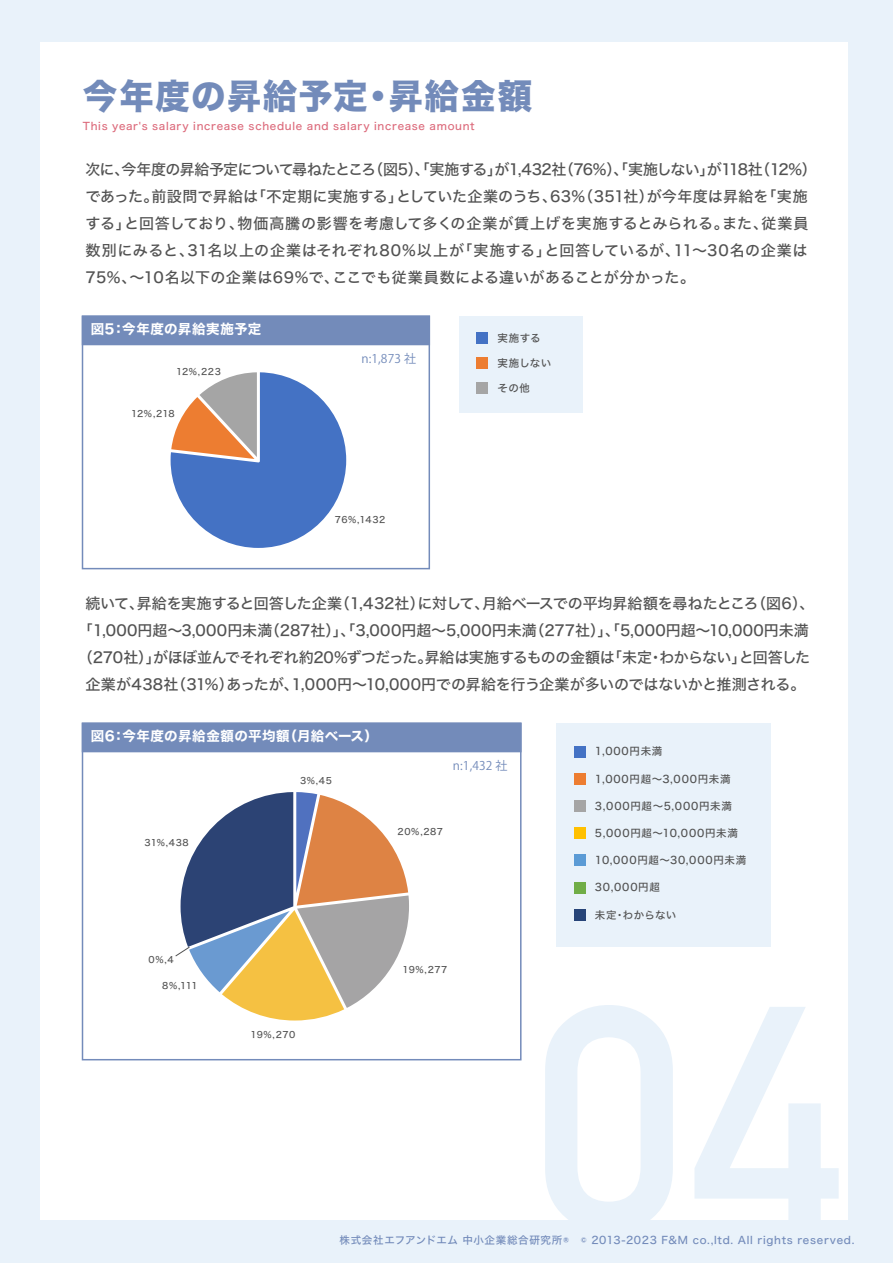
<style>
.page{position:relative;width:893px;height:1263px;background:#e9f2fa}
.page>*{position:absolute;margin:0;border:0;box-sizing:border-box;transform-origin:0 0}
.t1{font:700 316.35px "DIN Alternate";color:#e9f2fa}
.t2{font:34.5px "Hiragino Sans W8";letter-spacing:.045em;color:#738bba}
.t3{font:15px/27px "Hiragino Sans W5";color:#525252}
.t4{font:13.5px "Hiragino Sans W7";letter-spacing:.03em;color:#fff}
.t5{font:12px "Koz Go Pr 6 N";letter-spacing:.01em;color:#738bba}
.t6{font:10.5px "Hiragino Sans W5";letter-spacing:.07em;color:#525252}
.t7{font:10.5px "Hiragino Sans W5";letter-spacing:.06em;color:#738bba}
.t8{font:10.5px "Hiragino Sans W5";letter-spacing:.065em;color:#dc6a7b}
.t9{font:9px "Hiragino Sans W5";letter-spacing:.05em;color:#525252}
</style>
<div class="page">
<div style="left:40px;top:42px;width:808px;height:1177px;background:#fff"></div>
<div style="left:459px;top:316px;width:123px;height:96px;background:#e9f2fa"></div>
<div style="left:477px;top:333px;width:11px;height:11px;background:#4472c4"></div>
<div style="left:477px;top:357px;width:11px;height:12px;background:#ed7d31"></div>
<div style="left:477px;top:382px;width:11px;height:11px;background:#a5a5a5"></div>
<div style="left:82px;top:316px;width:348px;height:253px;border:2px solid #738bba"></div>
<div style="left:82px;top:316px;width:348px;height:29px;background:#738bba"></div>
<svg style="left:171px;top:372px;width:175px;height:176px"></svg>
<div style="left:556px;top:723px;width:215px;height:223px;background:#e9f2fa"></div>
<div style="left:574px;top:746px;width:11px;height:11px;background:#4472c4"></div>
<div style="left:574px;top:773px;width:11px;height:11px;background:#ed7d31"></div>
<div style="left:574px;top:800px;width:11px;height:11px;background:#a5a5a5"></div>
<div style="left:574px;top:827px;width:11px;height:12px;background:#ffc000"></div>
<div style="left:574px;top:855px;width:11px;height:11px;background:#5b9bd5"></div>
<div style="left:574px;top:882px;width:11px;height:11px;background:#70ad47"></div>
<div style="left:574px;top:909px;width:11px;height:11px;background:#264478"></div>
<div style="left:82px;top:723px;width:440px;height:337px;border:2px solid #738bba"></div>
<div style="left:82px;top:723px;width:440px;height:29px;background:#738bba"></div>
<svg style="left:175px;top:792px;width:234px;height:228px"></svg>
<h2 class="t2" style="left:83px;top:77px;width:451px">今年度の昇給予定・昇給金額</h2>
<p class="t8" style="left:83px;top:117px;width:393px">This year's salary increase schedule and salary increase amount</p>
<p class="t3" style="left:85px;top:155px;width:733px">次に、今年度の昇給予定について尋ねたところ（図5）、「実施する」が1,432社（76%）、「実施しない」が118社（12%）であった。前設問で昇給は「不定期に実施する」としていた企業のうち、63%（351社）が今年度は昇給を「実施する」と回答しており、物価高騰の影響を考慮して多くの企業が賃上げを実施するとみられる。また、従業員数別にみると、31名以上の企業はそれぞれ80%以上が「実施する」と回答しているが、11～30名の企業は75%、～10名以下の企業は69%で、ここでも従業員数による違いがあることが分かった。</p>
<p class="t4" style="left:91px;top:319px;width:172px">図5：今年度の昇給実施予定</p>
<p class="t9" style="left:176px;top:363px;width:46px">12%,223</p>
<p class="t9" style="left:131px;top:406px;width:45px">12%,218</p>
<p class="t5" style="left:361px;top:352px;width:56px">n:1,873 社</p>
<p class="t9" style="left:335px;top:511px;width:52px">76%,1432</p>
<p class="t6" style="left:497px;top:329px;width:45px">実施する</p>
<p class="t6" style="left:497px;top:353px;width:55px">実施しない</p>
<p class="t6" style="left:497px;top:378px;width:34px">その他</p>
<p class="t3" style="left:78px;top:589px;width:738px;text-align:center">続いて、昇給を実施すると回答した企業（1,432社）に対して、月給ベースでの平均昇給額を尋ねたところ（図6）、「1,000円超～3,000円未満（287社）」、「3,000円超～5,000円未満（277社）」、「5,000円超～10,000円未満（270社）」がほぼ並んでそれぞれ約20%ずつだった。昇給は実施するものの金額は「未定・わからない」と回答した企業が438社（31%）あったが、1,000円～10,000円での昇給を行う企業が多いのではないかと推測される。</p>
<p class="t4" style="left:91px;top:726px;width:289px">図6：今年度の昇給金額の平均額（月給ベース）</p>
<p class="t9" style="left:144px;top:834px;width:46px">31%,438</p>
<p class="t9" style="left:300px;top:772px;width:33px">3%,45</p>
<p class="t5" style="left:453px;top:759px;width:56px">n:1,432 社</p>
<p class="t9" style="left:398px;top:823px;width:47px">20%,287</p>
<p class="t9" style="left:149px;top:951px;width:27px">0%,4</p>
<p class="t9" style="left:162px;top:978px;width:37px">8%,111</p>
<p class="t9" style="left:403px;top:961px;width:46px">19%,277</p>
<p class="t6" style="left:595px;top:742px;width:69px">1,000円未満</p>
<p class="t6" style="left:595px;top:769px;width:137px">1,000円超～3,000円未満</p>
<p class="t6" style="left:595px;top:796px;width:139px">3,000円超～5,000円未満</p>
<p class="t6" style="left:595px;top:823px;width:144px">5,000円超～10,000円未満</p>
<p class="t6" style="left:595px;top:851px;width:153px">10,000円超～30,000円未満</p>
<p class="t6" style="left:595px;top:878px;width:66px">30,000円超</p>
<p class="t6" style="left:595px;top:905px;width:83px">未定・わからない</p>
<p class="t9" style="left:251px;top:1026px;width:46px">19%,270</p>
<h1 class="t1" style="left:533px;top:880px;width:311px">04</h1>
<p class="t7" style="left:340px;top:1231px;width:516px">株式会社エフアンドエム 中小企業総合研究所®　© 2013-2023 F&amp;M co.,ltd. All rights reserved.</p>
</div>
